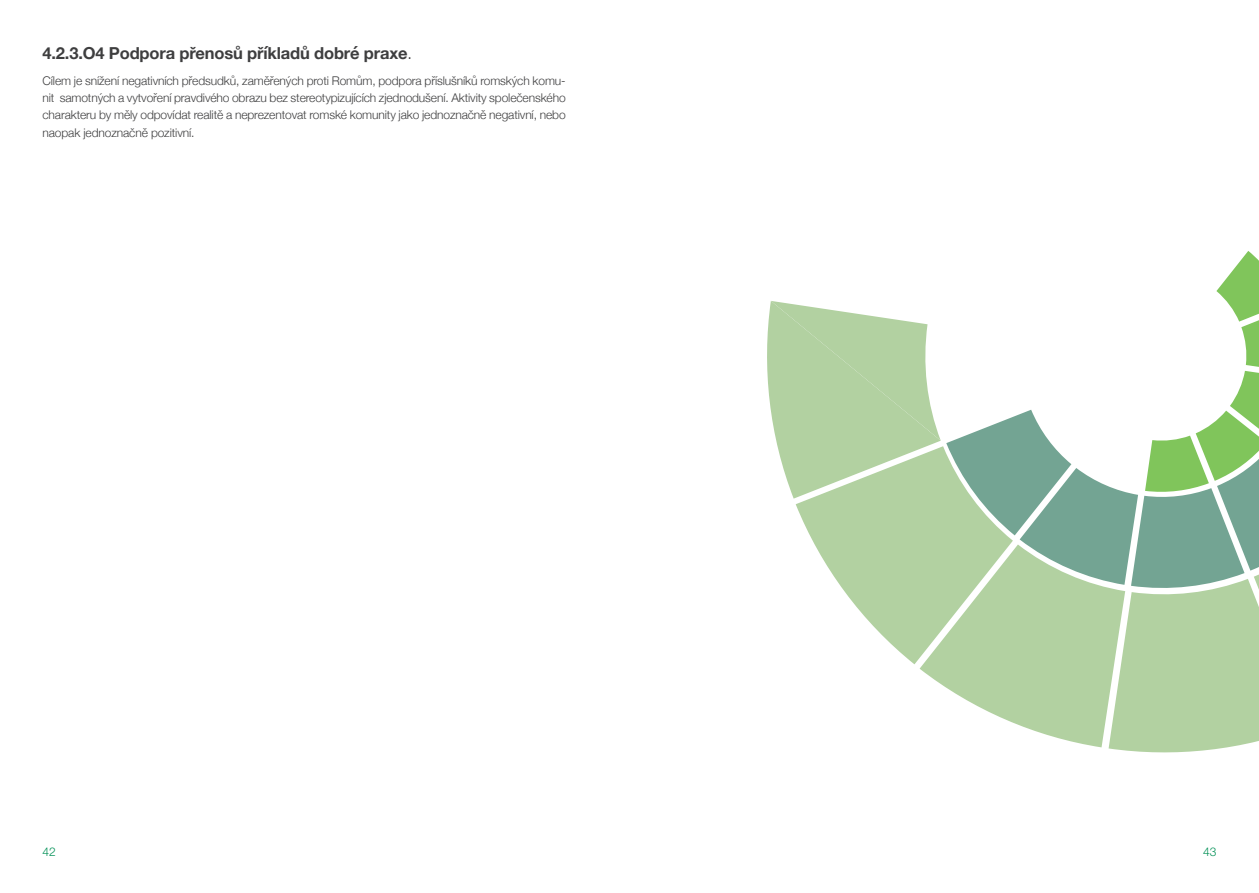
<style>
.page{position:relative;width:1259px;height:893px;background:#fff}
.page>*{position:absolute;margin:0;border:0;box-sizing:border-box;transform-origin:0 0}
.t1{font:700 16.5px "Helvetica Neue";letter-spacing:-.01em;color:#3e3e3f}
.t2{font:300 12px/17.2px "Helvetica Neue";letter-spacing:-.01em;color:#3e3e3f;text-align:justify}
.t3{font:300 12px "Helvetica Neue LT Pro";color:#009055}
.s1{font-weight:300}
</style>
<div class="page">
<svg style="left:767px;top:251px;width:492px;height:502px"></svg>
<h1 class="t1" style="left:43px;top:40px;width:371px">4.2.3.O4 Podpora přenosů příkladů dobré praxe<span class="s1">.</span></h1>
<p class="t2" style="left:43px;top:71px;width:525px">Cílem je snížení negativních předsudků, zaměřených proti Romům, podpora příslušníků romských komu&shy;nit samotných a vytvoření pravdivého obrazu bez stereotypizujících zjednodušení. Aktivity společenského charakteru by měly odpovídat realitě a neprezentovat romské komunity jako jednoznačně negativní, nebo naopak jednoznačně pozitivní.</p>
<p class="t3" style="left:43px;top:844px;width:15px">42</p>
<p class="t3" style="left:1203px;top:844px;width:15px">43</p>
</div>
